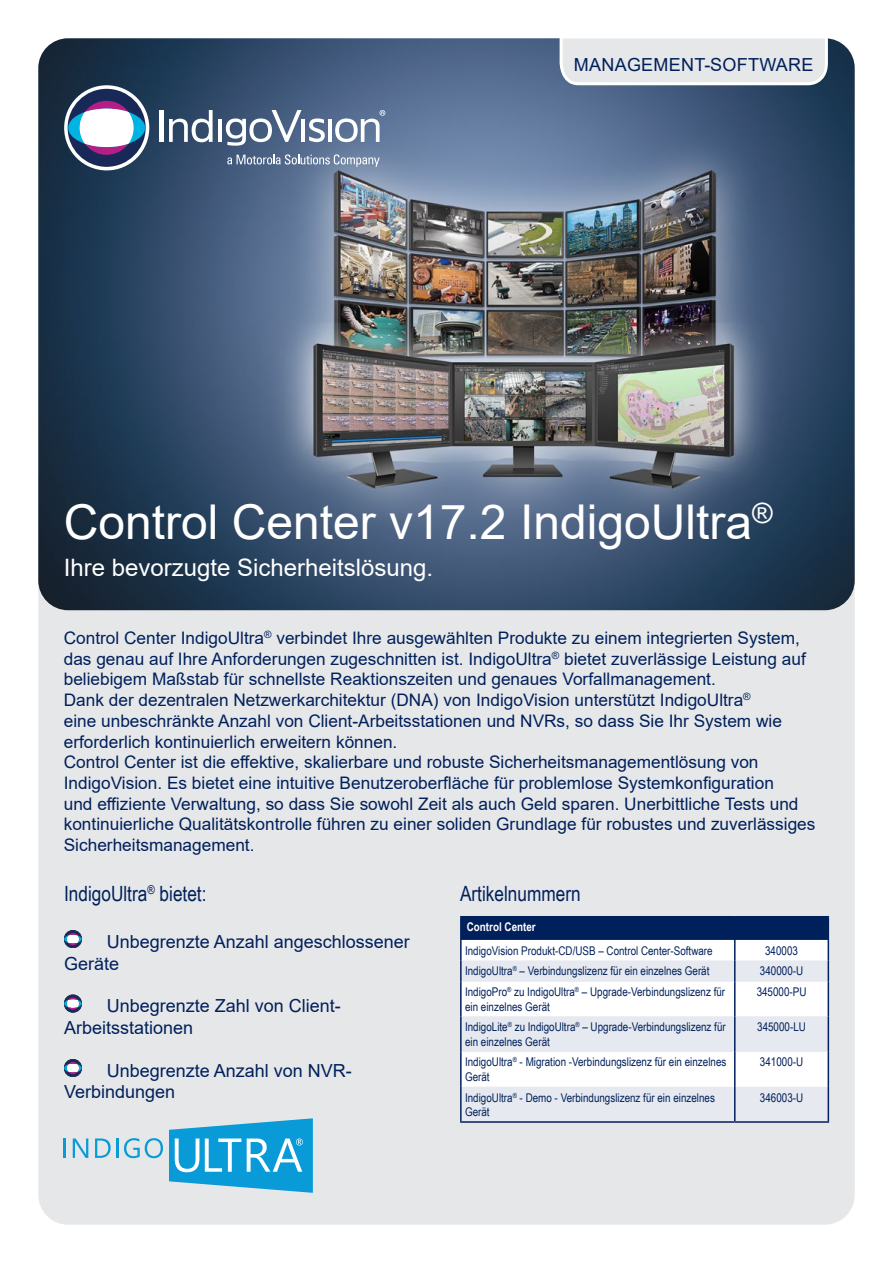
<style>
.page{position:relative;width:893px;height:1263px;background:#fff}
.page>*{position:absolute;margin:0;border:0;box-sizing:border-box;transform-origin:0 0}
.t1{font:48px "Arial";color:#fff}
.t2{font:24px "Arial";color:#fff}
.t3{font:21px "Arial Narrow";color:#00205c}
.t4{font:18px/21.6px "Arial";color:#00205c}
.t5{font:17.25px/20.7px "Arial";color:#00205c}
.t6{font:12px/14.4px "Arial Narrow";color:#00205c}
.t7{font:700 12px "Arial Narrow";color:#fff}
</style>
<div class="page">
<div style="left:38px;top:610px;width:817px;height:615px;background:#e6e7e8"></div>
<img style="left:38px;top:38px;width:817px;height:572px">
<svg style="left:462px;top:981px;width:366px;height:140px;fill:#edeff1"></svg>
<hr style="left:460px;top:917px;width:2px;height:23px;background:#00205c">
<hr style="left:460px;top:916px;width:275px;height:1px;background:#00205c">
<hr style="left:735px;top:916px;width:94px;height:1px;background:#00205c">
<hr style="left:460px;top:940px;width:2px;height:21px;background:#00205c">
<hr style="left:460px;top:961px;width:2px;height:20px;background:#00205c">
<hr style="left:460px;top:981px;width:2px;height:35px;background:#00205c">
<hr style="left:460px;top:1016px;width:2px;height:36px;background:#00205c">
<hr style="left:460px;top:1052px;width:2px;height:35px;background:#00205c">
<hr style="left:460px;top:1087px;width:2px;height:34px;background:#00205c">
<hr style="left:460px;top:1121px;width:275px;height:2px;background:#00205c">
<hr style="left:734px;top:981px;width:1px;height:35px;background:#00205c">
<hr style="left:734px;top:1016px;width:1px;height:36px;background:#00205c">
<hr style="left:734px;top:1052px;width:1px;height:35px;background:#00205c">
<hr style="left:734px;top:1087px;width:1px;height:34px;background:#00205c">
<svg style="left:461px;top:917px;width:368px;height:64px"></svg>
<hr style="left:828px;top:981px;width:1px;height:35px;background:#00205c">
<hr style="left:828px;top:1016px;width:1px;height:36px;background:#00205c">
<hr style="left:828px;top:1052px;width:1px;height:35px;background:#00205c">
<hr style="left:828px;top:1087px;width:1px;height:34px;background:#00205c">
<hr style="left:735px;top:1121px;width:94px;height:2px;background:#00205c">
<div style="left:64px;top:930px;width:18px;height:18px;background:#182957;border-radius:50%"></div>
<div style="left:64px;top:930px;width:18px;height:18px;border:1px solid #182957;border-radius:50%"></div>
<svg style="left:64px;top:933px;width:18px;height:12px"></svg>
<div style="left:64px;top:995px;width:18px;height:17px;border:1px solid #182957;border-radius:50%"></div>
<svg style="left:64px;top:997px;width:18px;height:13px"></svg>
<div style="left:64px;top:1059px;width:18px;height:18px;background:#182957;border-radius:50%"></div>
<div style="left:64px;top:1059px;width:18px;height:18px;border:1px solid #182957;border-radius:50%"></div>
<svg style="left:64px;top:1062px;width:18px;height:12px"></svg>
<hr style="left:64px;top:1138px;width:2px;height:20px;background:#089bd7">
<svg style="left:73px;top:1138px;width:15px;height:20px"></svg>
<svg style="left:95px;top:1138px;width:16px;height:20px"></svg>
<hr style="left:116px;top:1138px;width:2px;height:20px;background:#089bd7">
<svg style="left:124px;top:1138px;width:39px;height:20px"></svg>
<svg style="left:169px;top:1118px;width:144px;height:75px;background:#49b3de"></svg>
<svg style="left:558px;top:38px;width:271px;height:49px;background:#dee0e3"></svg>
<svg style="left:64px;top:85px;width:85px;height:85px"></svg>
<svg style="left:68px;top:89px;width:78px;height:78px"></svg>
<svg style="left:309px;top:118px;width:16px;height:25px"></svg>
<div style="left:159px;top:110px;width:5px;height:32px;background:#fff"></div>
<svg style="left:169px;top:110px;width:44px;height:32px"></svg>
<hr style="left:218px;top:119px;width:4px;height:23px;background:#fff">
<svg style="left:226px;top:110px;width:75px;height:36px"></svg>
<hr style="left:301px;top:119px;width:4px;height:23px;background:#fff">
<hr style="left:328px;top:119px;width:4px;height:23px;background:#fff">
<svg style="left:227px;top:154px;width:153px;height:13px;background:#8192ac"></svg>
<svg style="left:335px;top:110px;width:50px;height:32px"></svg>
<p class="t4" style="left:574px;top:54px;width:241px">MANAGEMENT-SOFTWARE</p>
<h1 class="t1" style="left:64px;top:489px;width:710px">Control Center v17.2 IndigoUltra<sup>®</sup></h1>
<h2 class="t2" style="left:64px;top:551px;width:371px">Ihre bevorzugte Sicherheitslösung.</h2>
<p class="t5" style="left:64px;top:627px;width:753px">Control Center IndigoUltra<sup>®</sup> verbindet Ihre ausgewählten Produkte zu einem integrierten System, das genau auf Ihre Anforderungen zugeschnitten ist. IndigoUltra<sup>®</sup> bietet zuverlässige Leistung auf beliebigem Maßstab für schnellste Reaktionszeiten und genaues Vorfallmanagement.<br>Dank der dezentralen Netzwerkarchitektur (DNA) von IndigoVision unterstützt IndigoUltra<sup>®<br></sup>eine unbeschränkte Anzahl von Client-Arbeitsstationen und NVRs, so dass Sie Ihr System wie erforderlich kontinuierlich erweitern können.<br>Control Center ist die effektive, skalierbare und robuste Sicherheitsmanagementlösung von IndigoVision. Es bietet eine intuitive Benutzeroberfläche für problemlose Systemkonfiguration<br>und effiziente Verwaltung, so dass Sie sowohl Zeit als auch Geld sparen. Unerbittliche Tests und kontinuierliche Qualitätskontrolle führen zu einer soliden Grundlage für robustes und zuverlässiges Sicherheitsmanagement.</p>
<p class="t3" style="left:460px;top:878px;width:122px">Artikelnummern</p>
<p class="t7" style="left:467px;top:918px;width:70px">Control Center</p>
<p class="t6" style="left:465px;top:943px;width:249px">IndigoVision Produkt-CD/USB – Control Center-Software</p>
<p class="t6" style="left:765px;top:943px;width:34px">340003</p>
<p class="t6" style="left:465px;top:963px;width:246px">IndigoUltra<sup>®</sup> – Verbindungslizenz für ein einzelnes Gerät</p>
<p class="t6" style="left:760px;top:963px;width:45px">340000-U</p>
<p class="t6" style="left:465px;top:984px;width:262px">IndigoPro<sup>®</sup> zu IndigoUltra<sup>®</sup> – Upgrade-Verbindungslizenz für ein einzelnes Gerät</p>
<p class="t6" style="left:757px;top:984px;width:51px">345000-PU</p>
<p class="t6" style="left:465px;top:1019px;width:262px">IndigoLite<sup>®</sup> zu IndigoUltra<sup>®</sup> – Upgrade-Verbindungslizenz für ein einzelnes Gerät</p>
<p class="t6" style="left:757px;top:1019px;width:50px">345000-LU</p>
<p class="t6" style="left:465px;top:1054px;width:263px">IndigoUltra<sup>®</sup> - Migration -Verbindungslizenz für ein einzelnes<br>Gerät</p>
<p class="t6" style="left:760px;top:1054px;width:45px">341000-U</p>
<p class="t6" style="left:465px;top:1090px;width:251px">IndigoUltra<sup>®</sup> - Demo - Verbindungslizenz für ein einzelnes<br>Gerät</p>
<p class="t6" style="left:760px;top:1090px;width:45px">346003-U</p>
<p class="t3" style="left:64px;top:878px;width:144px">IndigoUltra<sup>®</sup> bietet:</p>
<p class="t4" style="left:64px;top:931px;width:347px;text-indent:43px">Unbegrenzte Anzahl angeschlossener<br>Geräte</p>
<p class="t4" style="left:64px;top:995px;width:278px;text-indent:43px">Unbegrenzte Zahl von Client-<br>Arbeitsstationen</p>
<p class="t4" style="left:64px;top:1059px;width:289px;text-indent:43px">Unbegrenzte Anzahl von NVR-<br>Verbindungen</p>
</div>
